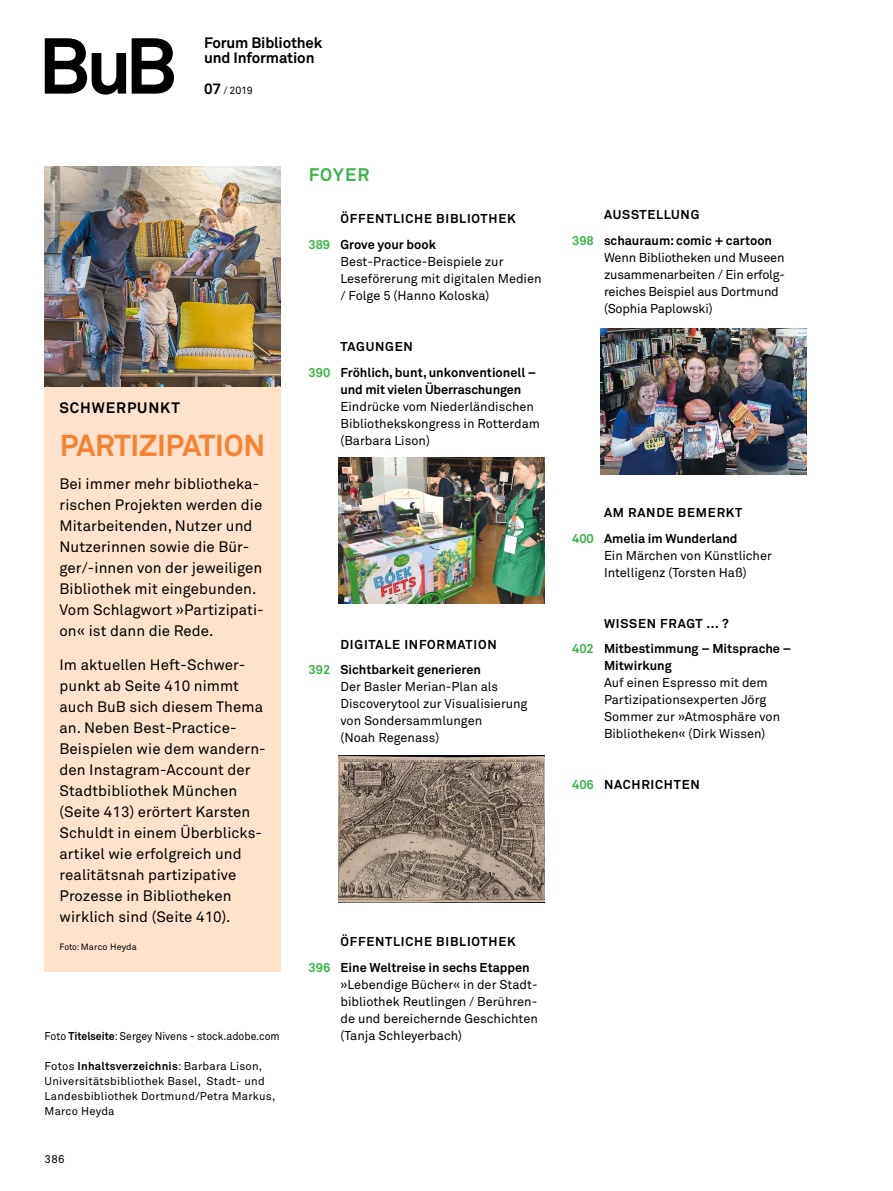
<style>
.page{position:relative;width:893px;height:1191px;background:#fff}
.page>*{position:absolute;margin:0;border:0;box-sizing:border-box;transform-origin:0 0}
.t1{font:700 78px "Akkurat Pro";color:#000}
.t2{font:700 30px "Akkurat Pro";letter-spacing:-.01em;color:#f58232}
.t3{font:700 18px "Akkurat Pro";letter-spacing:.055em;color:#39b54a}
.t4{font:15px/21px "Akkurat Pro";letter-spacing:.005em;color:#000}
.t5{font:700 15px/15px "Akkurat Pro";letter-spacing:-.01em;color:#000}
.t6{font:700 15px "Akkurat Pro";letter-spacing:.06em;color:#000}
.t7{font:12.75px/17px "Akkurat Pro";color:#000}
.t8{font:700 12.75px/25.5px "Akkurat Pro";color:#000}
.t9{font:700 12.75px/25.5px "Akkurat Pro";letter-spacing:.06em;color:#000}
.t10{font:11.25px/15px "Akkurat Pro";letter-spacing:.02em;color:#000}
.t11{font:11.25px "Akkurat Pro";color:#000;scale:.93 1}
.t12{font:10.5px "Akkurat Pro";color:#000}
.t13{font:9px "Akkurat Pro";letter-spacing:.005em;color:#000;scale:.95 1}
.s1{font-weight:700;font-size:15px}
.s2{font-weight:700}
.s3{color:#39b54a}
</style>
<div class="page">
<img style="left:601px;top:328px;width:206px;height:146px">
<div style="left:45px;top:313px;width:236px;height:658px;background:#fee2cc"></div>
<img style="left:339px;top:756px;width:205px;height:146px">
<img style="left:338px;top:458px;width:206px;height:146px">
<img style="left:45px;top:167px;width:236px;height:219px">
<h1 class="t1" style="left:38px;top:18px;width:140px">BuB</h1>
<p class="t5" style="left:204px;top:35px;width:120px">Forum Bibliothek und Information</p>
<p class="t12" style="left:204px;top:84px;width:50px"><span class="s1">07</span> / 2019</p>
<p class="t6" style="left:60px;top:398px;width:122px">SCHWERPUNKT</p>
<h2 class="t2" style="left:60px;top:426px;width:207px">PARTIZIPATION</h2>
<p class="t4" style="left:60px;top:474px;width:206px">Bei immer mehr bibliotheka&shy;rischen Projekten werden die<br>Mitarbeitenden, Nutzer und<br>Nutzerinnen sowie die Bür&shy;ger/-innen von der jeweiligen<br>Bibliothek mit eingebunden.<br>Vom Schlagwort »Partizipati&shy;on« ist dann die Rede.</p>
<p class="t4" style="left:60px;top:654px;width:208px">Im aktuellen Heft-Schwer&shy;punkt ab Seite 410 nimmt auch BuB sich diesem Thema an. Neben Best-Practice-<br>Beispielen wie dem wandern&shy;den Instagram-Account der<br>Stadtbibliothek München (Seite 413) erörtert Karsten<br>Schuldt in einem Überblicks&shy;artikel wie erfolgreich und realitätsnah partizipative<br>Prozesse in Bibliotheken wirklich sind (Seite 410).</p>
<p class="t13" style="left:60px;top:941px;width:83px">Foto: Marco Heyda</p>
<p class="t11" style="left:45px;top:1029px;width:254px">Foto <span class="s2">Titelseite</span>: Sergey Nivens - stock.adobe.com</p>
<p class="t10" style="left:45px;top:1059px;width:232px">Fotos <span class="s2">Inhaltsverzeichnis</span>: Barbara Lison, Universitätsbibliothek Basel, Stadt- und Landesbibliothek Dortmund/Petra Markus, Marco Heyda</p>
<p class="t10" style="left:45px;top:1151px;width:21px">386</p>
<h3 class="t3" style="left:309px;top:163px;width:62px">FOYER</h3>
<p class="t9" style="left:309px;top:206px;width:209px;text-indent:32px">ÖFFENTLICHE BIBLIOTHEK<br><span class="s3">389</span> Grove your book</p>
<p class="t7" style="left:340px;top:253px;width:203px">Best-Practice-Beispiele zur<br>Leseförerung mit digitalen Medien / Folge 5 (Hanno Koloska)</p>
<p class="t8" style="left:309px;top:333px;width:229px;text-indent:32px">TAGUNGEN<br><span class="s3">390</span> Fröhlich, bunt, unkonventionell –</p>
<p class="t8" style="left:340px;top:376px;width:182px">und mit vielen Überraschungen</p>
<p class="t7" style="left:340px;top:398px;width:201px">Eindrücke vom Niederländischen<br>Bibliothekskongress in Rotterdam (Barbara Lison)</p>
<p class="t8" style="left:309px;top:631px;width:190px;text-indent:32px">DIGITALE INFORMATION<br><span class="s3">392</span> Sichtbarkeit generieren</p>
<p class="t7" style="left:340px;top:678px;width:189px">Der Basler Merian-Plan als<br>Discoverytool zur Visualisierung von Sondersammlungen<br>(Noah Regenass)</p>
<p class="t8" style="left:309px;top:929px;width:223px;text-indent:32px">ÖFFENTLICHE BIBLIOTHEK<br><span class="s3">396</span> Eine Weltreise in sechs Etappen</p>
<p class="t7" style="left:340px;top:976px;width:199px;text-align:justify">»Lebendige Bücher« in der Stadt&shy;bibliothek Reutlingen / Berühren&shy;de und bereichernde Geschichten (Tanja Schleyerbach)</p>
<p class="t8" style="left:572px;top:202px;width:202px;text-indent:32px">AUSSTELLUNG<br><span class="s3">398</span> schauraum: comic + cartoon</p>
<p class="t7" style="left:604px;top:249px;width:183px">Wenn Bibliotheken und Museen zusammenarbeiten / Ein erfolg&shy;reiches Beispiel aus Dortmund (Sophia Paplowski)</p>
<p class="t8" style="left:572px;top:499px;width:172px;text-indent:32px">AM RANDE BEMERKT<br><span class="s3">400</span> Amelia im Wunderland</p>
<p class="t7" style="left:604px;top:546px;width:169px">Ein Märchen von Künstlicher<br>Intelligenz (Torsten Haß)</p>
<p class="t8" style="left:572px;top:610px;width:221px;text-indent:32px">WISSEN FRAGT ... ?<br><span class="s3">402</span> Mitbestimmung – Mitsprache –</p>
<p class="t8" style="left:604px;top:653px;width:69px">Mitwirkung</p>
<p class="t7" style="left:604px;top:674px;width:178px">Auf einen Espresso mit dem<br>Partizipationsexperten Jörg<br>Sommer zur »Atmosphäre von<br>Bibliotheken« (Dirk Wissen)</p>
<p class="t9" style="left:572px;top:772px;width:129px"><span class="s3">406</span> NACHRICHTEN</p>
</div>
